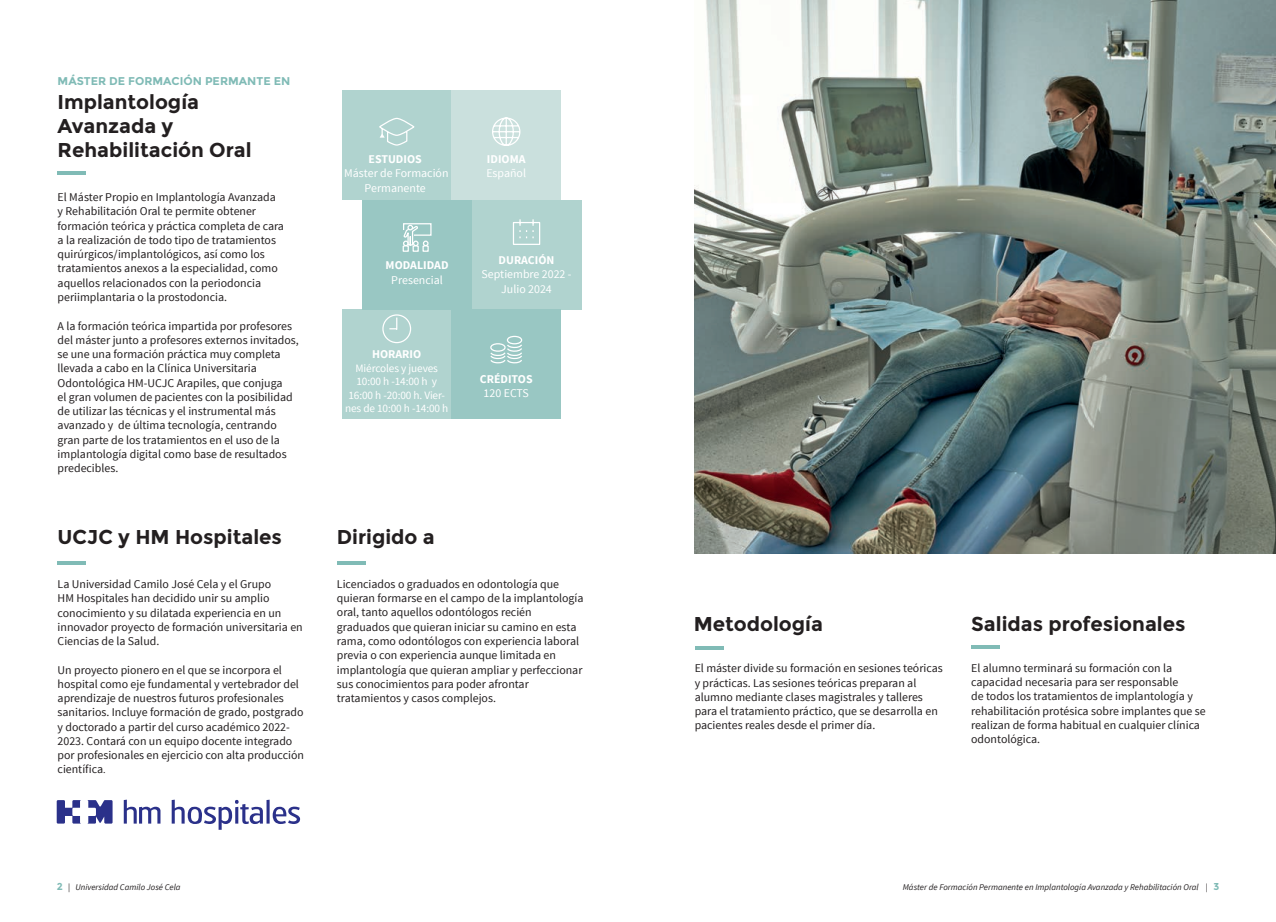
<style>
.page{position:relative;width:1276px;height:922px;background:#fff}
.page>*{position:absolute;margin:0;border:0;box-sizing:border-box;transform-origin:0 0}
.t1{font:700 20px/24px "Montserrat";color:#231f20}
.t2{font:11.88px/14.2px "Source Sans Pro";color:#231f20}
.t3{font:11.88px/14.2px "Source Sans Pro";color:#fff;text-align:center}
.t4{font:700 11.88px "Source Sans Pro";color:#fff}
.t5{font:11.25px/13.5px "Source Sans Pro";letter-spacing:-.01em;color:#fff;text-align:center}
.t6{font:700 11.25px "Montserrat";color:#80bbb6}
.t7{font:italic 8.75px "Source Sans Pro";color:#231f20}
.s1{font-size:10px}
.s2{font-family:"Montserrat";font-weight:700;font-style:normal;font-size:10px;color:#80bbb6}
.s3{font-style:normal}
</style>
<div class="page">
<hr style="left:695px;top:646px;width:28px;height:4px;background:#80bbb6">
<hr style="left:971px;top:645px;width:28px;height:4px;background:#80bbb6">
<hr style="left:58px;top:171px;width:28px;height:3px;background:#80bbb6">
<hr style="left:337px;top:561px;width:28px;height:3px;background:#80bbb6">
<div style="left:342px;top:90px;width:109px;height:110px;background:#b0d3cf"></div>
<div style="left:342px;top:309px;width:109px;height:109px;background:#b0d3cf"></div>
<div style="left:362px;top:200px;width:110px;height:109px;background:#99c7c3"></div>
<div style="left:451px;top:90px;width:110px;height:110px;background:#cae0dd"></div>
<div style="left:472px;top:200px;width:109px;height:109px;background:#b0d3cf"></div>
<div style="left:451px;top:309px;width:110px;height:109px;background:#99c7c3"></div>
<svg style="left:379px;top:117px;width:36px;height:29px"></svg>
<svg style="left:492px;top:117px;width:29px;height:29px"></svg>
<svg style="left:402px;top:223px;width:30px;height:29px"></svg>
<svg style="left:382px;top:314px;width:30px;height:30px"></svg>
<svg style="left:490px;top:335px;width:33px;height:29px"></svg>
<svg style="left:512px;top:219px;width:29px;height:26px"></svg>
<img style="left:694px;top:0;width:582px;height:553px">
<hr style="left:58px;top:561px;width:28px;height:4px;background:#80bbb6">
<svg style="left:57px;top:800px;width:24px;height:23px"></svg>
<svg style="left:87px;top:800px;width:26px;height:23px"></svg>
<svg style="left:124px;top:799px;width:36px;height:24px"></svg>
<svg style="left:172px;top:799px;width:91px;height:30px"></svg>
<svg style="left:266px;top:799px;width:4px;height:24px"></svg>
<svg style="left:273px;top:806px;width:27px;height:17px"></svg>
<p class="t6" style="left:58px;top:75px;width:234px">MÁSTER DE FORMACIÓN PERMANTE EN</p>
<h1 class="t1" style="left:58px;top:90px;width:195px">Implantología<br>Avanzada y<br>Rehabilitación Oral</h1>
<p class="t2" style="left:58px;top:190px;width:228px">El Máster Propio en Implantología Avanzada y Rehabilitación Oral te permite obtener formación teórica y práctica completa de cara a la realización de todo tipo de tratamientos quirúrgicos/implantológicos, así como los tratamientos anexos a la especialidad, como aquellos relacionados con la periodoncia periimplantaria o la prostodoncia.</p>
<p class="t2" style="left:58px;top:318px;width:243px">A la formación teórica impartida por profesores del máster junto a profesores externos invitados, se une una formación práctica muy completa llevada a cabo en la Clínica Universitaria Odontológica HM-UCJC Arapiles, que conjuga<br>el gran volumen de pacientes con la posibilidad de utilizar las técnicas y el instrumental más avanzado y de última tecnología, centrando gran parte de los tratamientos en el uso de la implantología digital como base de resultados predecibles.</p>
<h1 class="t1" style="left:58px;top:525px;width:226px">UCJC y HM Hospitales</h1>
<p class="t2" style="left:58px;top:577px;width:247px">La Universidad Camilo José Cela y el Grupo<br>HM Hospitales han decidido unir su amplio conocimiento y su dilatada experiencia en un innovador proyecto de formación universitaria en Ciencias de la Salud.</p>
<p class="t2" style="left:58px;top:662px;width:248px">Un proyecto pionero en el que se incorpora el hospital como eje fundamental y vertebrador del aprendizaje de nuestros futuros profesionales sanitarios. Incluye formación de grado, postgrado y doctorado a partir del curso académico 2022- 2023. Contará con un equipo docente integrado por profesionales en ejercicio con alta producción científica<span class="s1">.</span></p>
<p class="t4" style="left:368px;top:151px;width:55px">ESTUDIOS</p>
<p class="t3" style="left:344px;top:166px;width:106px">Máster de Formación<br>Permanente</p>
<p class="t4" style="left:386px;top:258px;width:64px">MODALIDAD</p>
<p class="t3" style="left:391px;top:273px;width:53px">Presencial</p>
<p class="t4" style="left:487px;top:151px;width:40px">IDIOMA</p>
<p class="t3" style="left:486px;top:166px;width:41px">Español</p>
<p class="t4" style="left:498px;top:252px;width:57px">DURACIÓN</p>
<p class="t3" style="left:481px;top:267px;width:92px">Septiembre 2022 -<br>Julio 2024</p>
<p class="t4" style="left:372px;top:346px;width:51px">HORARIO</p>
<p class="t5" style="left:345px;top:361px;width:105px">Miércoles y jueves<br>10:00 h -14:00 h y<br>16:00 h -20:00 h. Vier&shy;nes de 10:00 h -14:00 h</p>
<p class="t4" style="left:480px;top:371px;width:54px">CRÉDITOS</p>
<p class="t3" style="left:483px;top:386px;width:47px">120 ECTS</p>
<h1 class="t1" style="left:337px;top:525px;width:99px">Dirigido a</h1>
<p class="t2" style="left:337px;top:577px;width:248px">Licenciados o graduados en odontología que quieran formarse en el campo de la implantología oral, tanto aquellos odontólogos recién graduados que quieran iniciar su camino en esta rama, como odontólogos con experiencia laboral previa o con experiencia aunque limitada en implantología que quieran ampliar y perfeccionar sus conocimientos para poder afrontar tratamientos y casos complejos.</p>
<h1 class="t1" style="left:694px;top:611px;width:131px">Metodología</h1>
<h1 class="t1" style="left:971px;top:611px;width:216px">Salidas profesionales</h1>
<p class="t2" style="left:694px;top:661px;width:250px">El máster divide su formación en sesiones teóricas y prácticas. Las sesiones teóricas preparan al alumno mediante clases magistrales y talleres para el tratamiento práctico, que se desarrolla en pacientes reales desde el primer día.</p>
<p class="t2" style="left:971px;top:660px;width:236px">El alumno terminará su formación con la capacidad necesaria para ser responsable<br>de todos los tratamientos de implantología y rehabilitación protésica sobre implantes que se realizan de forma habitual en cualquier clínica odontológica.</p>
<p class="t7" style="left:57px;top:881px;width:125px"><span class="s2">2</span> <span class="s3">|</span> Universidad Camilo José Cela</p>
<p class="t7" style="left:903px;top:881px;width:318px">Máster de Formación Permanente en Implantología Avanzada y Rehabilitación Oral <span class="s3">|</span> <span class="s2">3</span></p>
</div>
